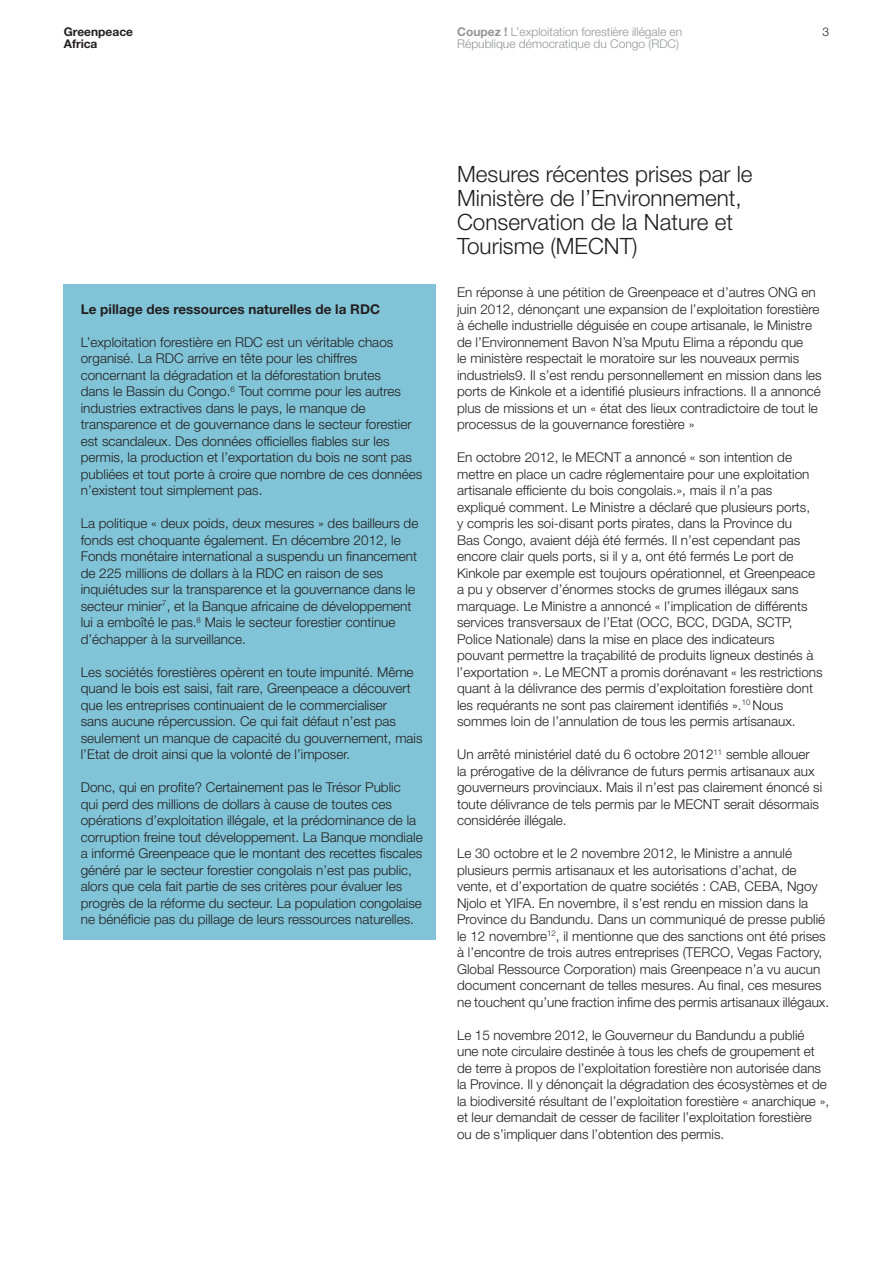
<style>
.page{position:relative;width:893px;height:1263px;background:#fff}
.page>*{position:absolute;margin:0;border:0;box-sizing:border-box;transform-origin:0 0}
.body_9_11{font:300 22.5px/24px "Helvetica Neue LT Std";color:#231f20}
.body_9_11-2{font:300 13.5px/16.5px "Helvetica Neue LT Std";color:#231f20}
.body_9_11-3{font:700 13.5px "Helvetica Neue LT Std";color:#231f20}
.body_9_11-4{font:300 12px "Helvetica Neue LT Std";color:#939598}
.body_9_11-5{font:700 12px "Helvetica Neue LT Std";color:#231f20}
.body_9_11-6{font:300 12px "Helvetica Neue LT Std";color:#231f20}
.s1{font-weight:700}
</style>
<div class="page">
<div style="left:64px;top:285px;width:372px;height:655px;background:#81c4d7"></div>
<p class="body_9_11-5" style="left:64px;top:25px;width:71px">Greenpeace</p>
<p class="body_9_11-5" style="left:64px;top:37px;width:35px">Africa</p>
<p class="body_9_11-4" style="left:457px;top:25px;width:227px"><span class="s1">Coupez !</span> L’exploitation forestière illégale en</p>
<p class="body_9_11-6" style="left:822px;top:25px;width:8px">3</p>
<p class="body_9_11-4" style="left:457px;top:37px;width:223px">République démocratique du Congo (RDC)</p>
<p class="body_9_11-3" style="left:81px;top:300px;width:301px">Le pillage des ressources naturelles de la RDC</p>
<p class="body_9_11-2" style="left:81px;top:333px;width:343px">L’exploitation forestière en RDC est un véritable chaos organisé. La RDC arrive en tête pour les chiffres concernant la dégradation et la déforestation brutes<br>dans le Bassin du Congo.<sup>6</sup> Tout comme pour les autres industries extractives dans le pays, le manque de transparence et de gouvernance dans le secteur forestier est scandaleux. Des données officielles fiables sur les permis, la production et l’exportation du bois ne sont pas publiées et tout porte à croire que nombre de ces données n’existent tout simplement pas.</p>
<p class="body_9_11-2" style="left:81px;top:515px;width:339px">La politique « deux poids, deux mesures » des bailleurs de fonds est choquante également. En décembre 2012, le Fonds monétaire international a suspendu un financement de 225 millions de dollars à la RDC en raison de ses inquiétudes sur la transparence et la gouvernance dans le secteur minier<sup>7</sup>, et la Banque africaine de développement lui a emboîté le pas.<sup>8</sup> Mais le secteur forestier continue d’échapper à la surveillance.</p>
<p class="body_9_11-2" style="left:81px;top:663px;width:343px">Les sociétés forestières opèrent en toute impunité. Même quand le bois est saisi, fait rare, Greenpeace a découvert que les entreprises continuaient de le commercialiser<br>sans aucune répercussion. Ce qui fait défaut n’est pas seulement un manque de capacité du gouvernement, mais l’Etat de droit ainsi que la volonté de l’imposer.</p>
<p class="body_9_11-2" style="left:81px;top:779px;width:343px">Donc, qui en profite? Certainement pas le Trésor Public<br>qui perd des millions de dollars à cause de toutes ces opérations d’exploitation illégale, et la prédominance de la corruption freine tout développement. La Banque mondiale a informé Greenpeace que le montant des recettes fiscales généré par le secteur forestier congolais n’est pas public, alors que cela fait partie de ses critères pour évaluer les progrès de la réforme du secteur. La population congolaise ne bénéficie pas du pillage de leurs ressources naturelles.</p>
<p class="body_9_11" style="left:457px;top:161px;width:297px">Mesures récentes prises par le<br>Ministère de l’Environnement,<br>Conservation de la Nature et<br>Tourisme (MECNT)</p>
<p class="body_9_11-2" style="left:457px;top:284px;width:366px">En réponse à une pétition de Greenpeace et d’autres ONG en juin 2012, dénonçant une expansion de l’exploitation forestière à échelle industrielle déguisée en coupe artisanale, le Ministre de l’Environnement Bavon N’sa Mputu Elima a répondu que<br>le ministère respectait le moratoire sur les nouveaux permis industriels9. Il s’est rendu personnellement en mission dans les ports de Kinkole et a identifié plusieurs infractions. Il a annoncé plus de missions et un « état des lieux contradictoire de tout le processus de la gouvernance forestière »</p>
<p class="body_9_11-2" style="left:457px;top:449px;width:367px">En octobre 2012, le MECNT a annoncé « son intention de mettre en place un cadre réglementaire pour une exploitation artisanale efficiente du bois congolais.», mais il n’a pas expliqué comment. Le Ministre a déclaré que plusieurs ports,<br>y compris les soi-disant ports pirates, dans la Province du<br>Bas Congo, avaient déjà été fermés. Il n’est cependant pas encore clair quels ports, si il y a, ont été fermés Le port de Kinkole par exemple est toujours opérationnel, et Greenpeace a pu y observer d’énormes stocks de grumes illégaux sans marquage. Le Ministre a annoncé « l’implication de différents services transversaux de l’Etat (OCC, BCC, DGDA, SCTP, Police Nationale) dans la mise en place des indicateurs pouvant permettre la traçabilité de produits ligneux destinés à l’exportation ». Le MECNT a promis dorénavant « les restrictions quant à la délivrance des permis d’exploitation forestière dont les requérants ne sont pas clairement identifiés ».<sup>10</sup> Nous sommes loin de l’annulation de tous les permis artisanaux.</p>
<p class="body_9_11-2" style="left:457px;top:746px;width:367px">Un arrêté ministériel daté du 6 octobre 2012<sup>11</sup> semble allouer la prérogative de la délivrance de futurs permis artisanaux aux gouverneurs provinciaux. Mais il n’est pas clairement énoncé si toute délivrance de tels permis par le MECNT serait désormais considérée illégale.</p>
<p class="body_9_11-2" style="left:457px;top:845px;width:374px">Le 30 octobre et le 2 novembre 2012, le Ministre a annulé plusieurs permis artisanaux et les autorisations d’achat, de vente, et d’exportation de quatre sociétés : CAB, CEBA, Ngoy Njolo et YIFA. En novembre, il s’est rendu en mission dans la Province du Bandundu. Dans un communiqué de presse publié le 12 novembre<sup>12</sup>, il mentionne que des sanctions ont été prises à l’encontre de trois autres entreprises (TERCO, Vegas Factory, Global Ressource Corporation) mais Greenpeace n’a vu aucun document concernant de telles mesures. Au final, ces mesures ne touchent qu’une fraction infime des permis artisanaux illégaux.</p>
<p class="body_9_11-2" style="left:457px;top:1026px;width:374px">Le 15 novembre 2012, le Gouverneur du Bandundu a publié une note circulaire destinée à tous les chefs de groupement et de terre à propos de l’exploitation forestière non autorisée dans la Province. Il y dénonçait la dégradation des écosystèmes et de la biodiversité résultant de l’exploitation forestière « anarchique », et leur demandait de cesser de faciliter l’exploitation forestière ou de s’impliquer dans l’obtention des permis.</p>
</div>
